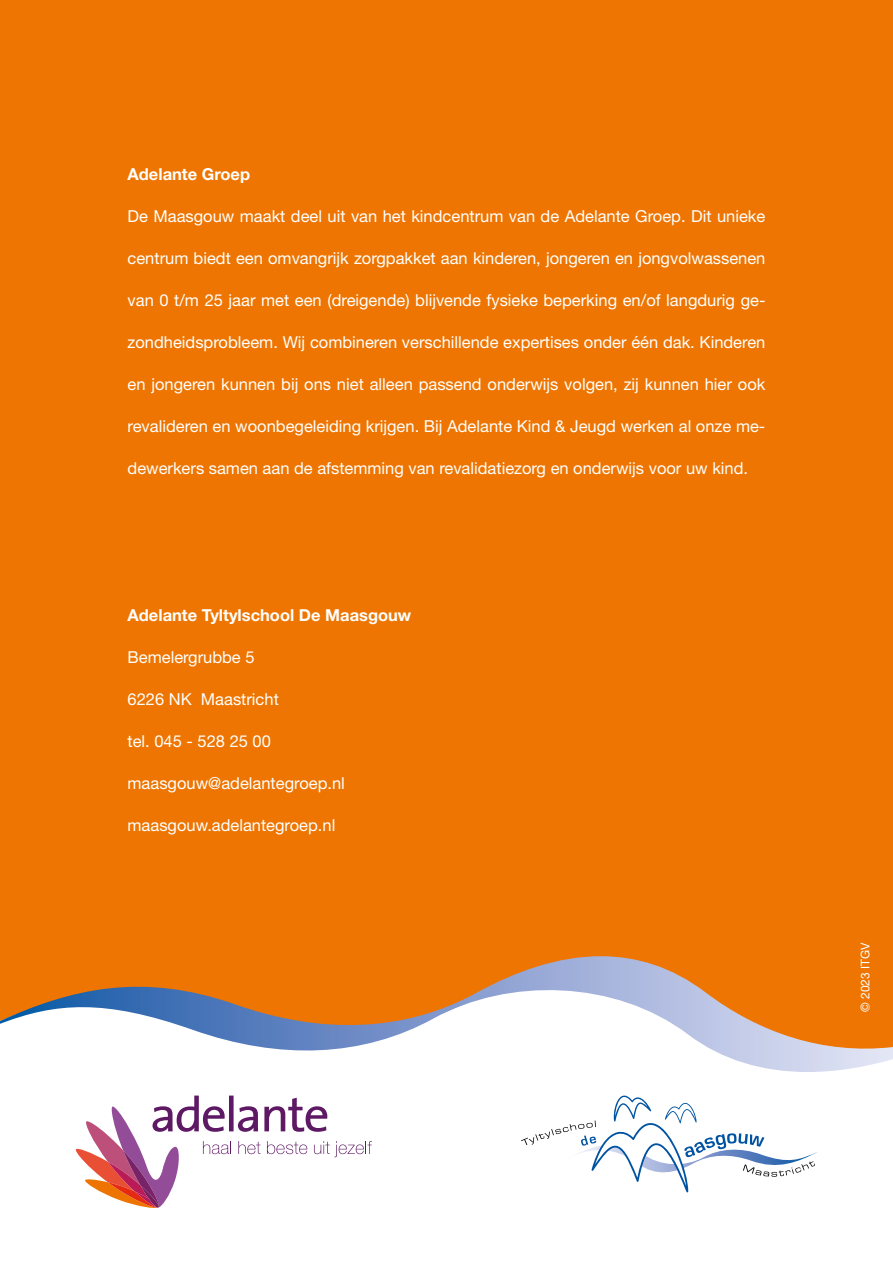
<style>
.page{position:relative;width:893px;height:1263px;background:#fff}
.page>*{position:absolute;margin:0;border:0;box-sizing:border-box;transform-origin:0 0}
.t1{font:16.5px "Helvetica Neue LT Std";color:#fff}
.t2{font:700 16.5px "Helvetica Neue LT Std";color:#fff}
.t3{font:12px "Helvetica Neue LT Std";color:#fff}
.s1{font-family:"Helvetica Neue"}
</style>
<div class="page">
<div style="left:0;top:0;width:893px;height:1091px;background:#ee7501"></div>
<div style="left:0;top:1072px;width:893px;height:19px;background:#fff"></div>
<svg style="left:0;top:956px;width:893px;height:116px"></svg>
<svg style="left:75px;top:1095px;width:297px;height:113px"></svg>
<svg style="left:521px;top:1095px;width:296px;height:97px"></svg>
<p class="t2" style="left:128px;top:164px;width:124px">Adelante Groep</p>
<p class="t1" style="left:128px;top:206px;width:639px">De Maasgouw maakt deel uit van het kindcentrum van de Adelante Groep. Dit unieke</p>
<p class="t1" style="left:128px;top:248px;width:639px">centrum biedt een omvangrijk zorgpakket aan kinderen, jongeren en jongvolwassenen</p>
<p class="t1" style="left:128px;top:290px;width:639px">van 0 t/m 25 jaar met een (dreigende) blijvende fysieke beperking en/of langdurig ge-</p>
<p class="t1" style="left:128px;top:332px;width:639px">zondheidsprobleem. Wij combineren verschillende expertises onder één dak. Kinderen</p>
<p class="t1" style="left:128px;top:374px;width:639px">en jongeren kunnen bij ons niet alleen passend onderwijs volgen, zij kunnen hier ook</p>
<p class="t1" style="left:128px;top:416px;width:639px">revalideren en woonbegeleiding krijgen. Bij Adelante Kind &amp; Jeugd werken al onze me-</p>
<p class="t1" style="left:128px;top:458px;width:622px">dewerkers samen aan de afstemming van revalidatiezorg en onderwijs voor uw kind.</p>
<p class="t2" style="left:128px;top:605px;width:285px">Adelante Tyltylschool De Maasgouw</p>
<p class="t1" style="left:128px;top:647px;width:128px">Bemelergrubbe 5</p>
<p class="t1" style="left:128px;top:689px;width:153px">6226 NK Maastricht</p>
<p class="t1" style="left:128px;top:731px;width:145px">tel. 045 - 528 25 00</p>
<p class="t1" style="left:128px;top:773px;width:219px">maasgouw@adelantegroep.nl</p>
<p class="t1" style="left:128px;top:815px;width:209px">maasgouw.adelantegroep.nl</p>
<p class="t3" style="left:858px;top:1012px;width:71px;rotate:-90deg"><span class="s1">©</span> 2023 ITGV</p>
</div>
